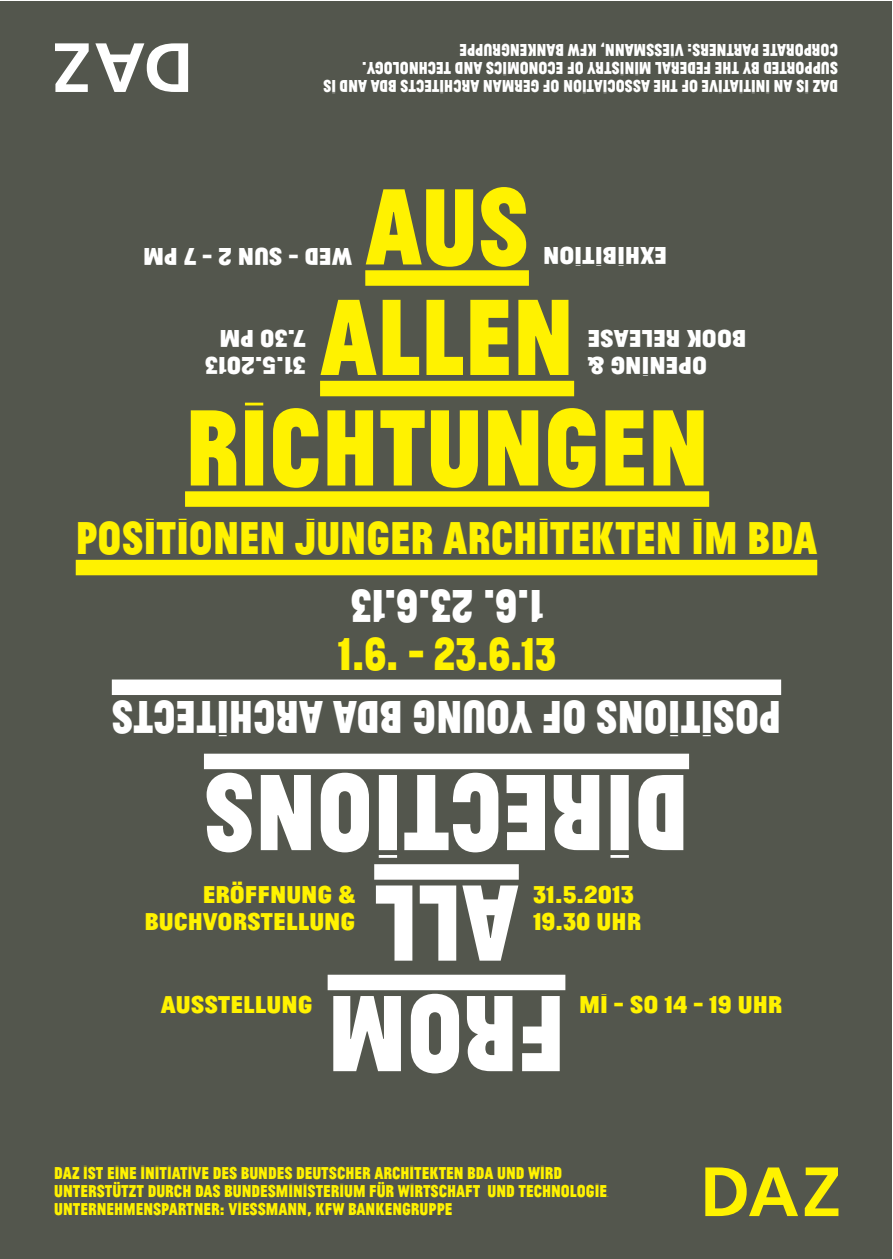
<style>
.page{position:relative;width:893px;height:1259px;background:#fff}
.page>*{position:absolute;margin:0;border:0;box-sizing:border-box;transform-origin:0 0}
.t1{font:100 113.4px/110.4px "Jean Luc";color:#fff200;text-align:center}
.t2{font:100 113.4px/110.4px "Jean Luc";color:#fff;text-align:center}
.t3{font:100 48.3px "Jean Luc";color:#fff200}
.t4{font:100 48.3px "Jean Luc";color:#fff}
.t5{font:700 48.3px "Jean Luc";color:#fff200}
.t6{font:700 48.3px "Jean Luc";color:#fff}
.t7{font:100 25.5px/27.6px "Jean Luc";color:#fff200;text-align:right;scale:1.18 1}
.t8{font:700 25.5px/27.6px "Jean Luc";color:#fff200;scale:1.18 1}
.t9{font:100 25.5px/27.6px "Jean Luc";color:#fff;text-align:right;scale:1.18 1}
.t10{font:700 25.5px/27.6px "Jean Luc";color:#fff;scale:1.18 1}
.t11{font:100 18px/18px "Jean Luc";color:#fff200}
.t12{font:100 18px/18px "Jean Luc";color:#fff}
.s1{font-weight:700}
.s2{font-weight:100}
</style>
<div class="page">
<div style="left:0;top:2px;width:891px;height:1257px;background:#53564d"></div>
<div style="left:365px;top:270px;width:164px;height:16px;background:#fff200"></div>
<div style="left:320px;top:381px;width:254px;height:15px;background:#fff200"></div>
<div style="left:185px;top:491px;width:524px;height:16px;background:#fff200"></div>
<div style="left:76px;top:560px;width:741px;height:15px;background:#fff200"></div>
<svg style="left:705px;top:1167px;width:93px;height:49px"></svg>
<svg style="left:805px;top:1167px;width:33px;height:49px"></svg>
<div style="left:328px;top:974px;width:237px;height:16px;background:#fff"></div>
<div style="left:374px;top:864px;width:145px;height:15px;background:#fff"></div>
<div style="left:204px;top:753px;width:485px;height:16px;background:#fff"></div>
<div style="left:112px;top:679px;width:669px;height:16px;background:#fff"></div>
<svg style="left:95px;top:43px;width:93px;height:49px"></svg>
<svg style="left:55px;top:43px;width:34px;height:49px"></svg>
<p class="t12" style="left:838px;top:96px;width:516px;rotate:-180deg">DAZ IS AN INITIATIVE OF THE ASSOCIATION OF GERMAN ARCHITECTS BDA AND IS<br>SUPPORTED BY THE FEDERAL MINISTRY OF ECONOMICS AND TECHNOLOGY<span class="s1">.<br></span>CORPORATE PARTNERS<span class="s1">:</span> VIESSMANN<span class="s1">,</span> KFW BANKENGRUPPE</p>
<h1 class="t1" style="left:185px;top:163px;width:526px">AUS<br>ALLEN<br>RICHTUNGEN</h1>
<h3 class="t10" style="left:352px;top:272px;width:178px;rotate:-180deg">WED - SUN 2 - 7 PM</h3>
<h3 class="t9" style="left:667px;top:272px;width:107px;rotate:-180deg">EXHIBITION</h3>
<h3 class="t10" style="left:306px;top:382px;width:87px;rotate:-180deg">31.5.2013<br>7.30 PM</h3>
<h3 class="t9" style="left:746px;top:381px;width:136px;rotate:-180deg">OPENING <span class="s1">&amp;<br></span>BOOK RELEASE</h3>
<h2 class="t3" style="left:76px;top:505px;width:743px">POSITIONEN JUNGER ARCHITEKTEN IM BDA</h2>
<h2 class="t6" style="left:544px;top:640px;width:194px;rotate:-180deg">1.6. 23.6.13</h2>
<h2 class="t5" style="left:338px;top:621px;width:220px">1.6. - 23.6.13</h2>
<h2 class="t4" style="left:781px;top:749px;width:671px;rotate:-180deg">SOP ITIONS OF YOUNG BDA ARCHITECTS</h2>
<h1 class="t2" style="left:689px;top:1097px;width:487px;rotate:-180deg">FROM<br>ALL<br>DIRECTIONS</h1>
<h3 class="t7" style="left:144px;top:878px;width:180px">ER<span class="s1">Ö</span>FFNUNG <span class="s1">&amp;<br></span>BUCHVORSTELLUNG</h3>
<h3 class="t8" style="left:533px;top:878px;width:93px">31.5.2013<br>19.30 UHR</h3>
<h3 class="t7" style="left:161px;top:989px;width:130px">AUSSTELLUNG</h3>
<h3 class="t8" style="left:579px;top:989px;width:174px">M<span class="s2">I</span> - SO 14 - 19 UHR</h3>
<p class="t11" style="left:54px;top:1163px;width:556px">DAZ IST EINE INITIATIVE DES BUNDES DEUTSCHER ARCHITEKTEN BDA UND WIRD<br>UNTERST<span class="s1">Ü</span>TZT DURCH DAS BUNDESMINISTERIUM F<span class="s1">Ü</span>R WIRTSCHAFT UND TECHNOLOGIE.<br>UNTERNEHMENSPARTNER<span class="s1">: V</span>I<span class="s1">ESSMANN, KFW BANKENGRUPPE</span></p>
</div>
